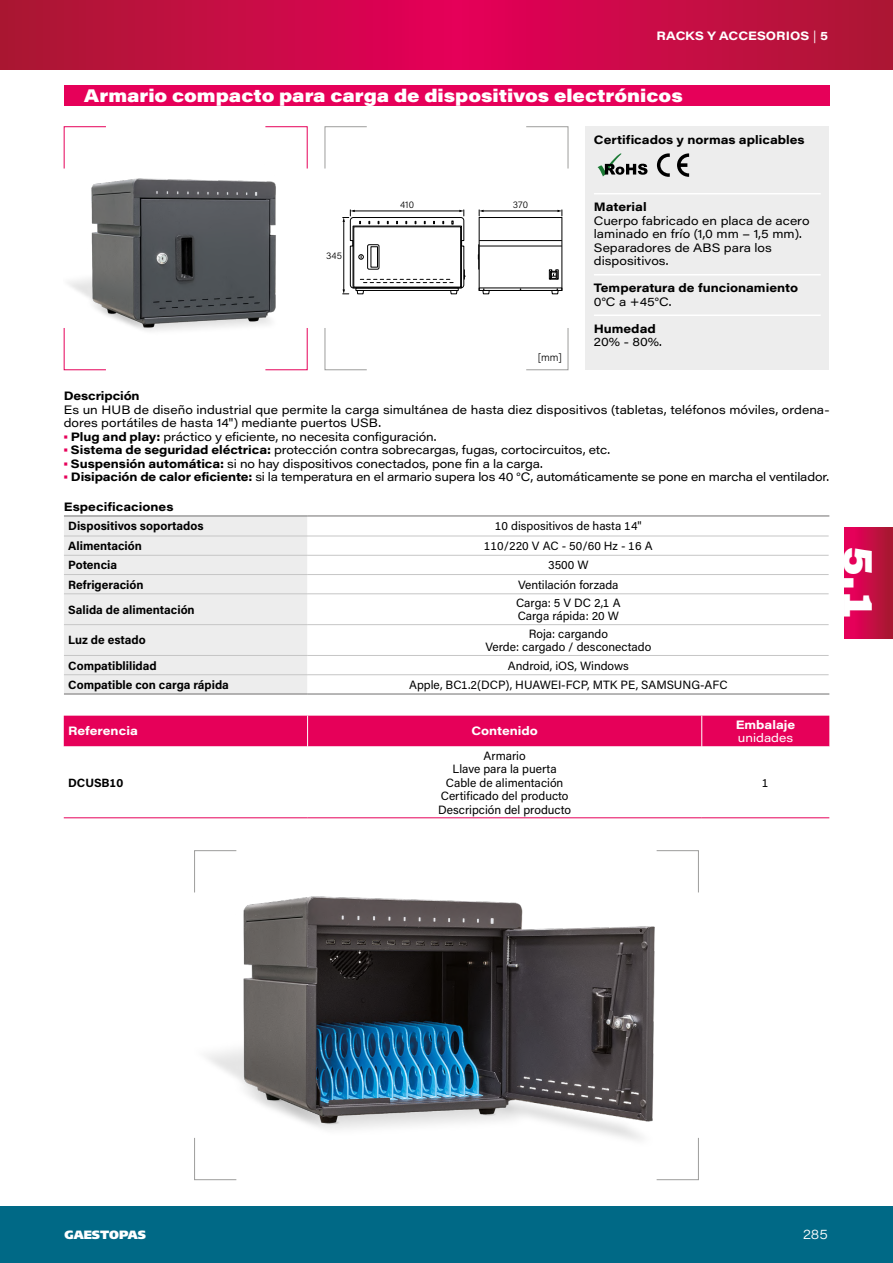
<style>
.page{position:relative;width:893px;height:1263px;background:#fff}
.page>*{position:absolute;margin:0;border:0;box-sizing:border-box;transform-origin:0 0}
.t1{font:900 42px "Acumin Pro Wide";color:#fff}
.t2{font:900 18px "Acumin Pro Wide";color:#fff}
.t3{font:13.5px "Acumin Variable Concept";color:#fff}
.t4{font:12px/13.5px "Acumin Pro Wide";letter-spacing:-.005em;color:#000}
.t5{font:12px/13.5px "Acumin Pro";color:#000;text-align:center}
.t6{font:700 12px "Acumin Pro";color:#000}
.t7{font:700 12px "Acumin Pro Wide";color:#000}
.t8{font:700 12px "Acumin Pro Wide";color:#fff}
.t9{font:900 12px "Frutiger LT Std";color:#fff}
.t10{font:12px "Acumin Pro Wide";color:#fff}
.t11{font:300 10.5px "Acumin Pro";color:#000}
.t12{font:300 9.75px "Acumin Pro";color:#000}
.s1{font-weight:300}
.s2{font-weight:900;color:#e60059}
.s3{font-weight:700}
</style>
<div class="page">
<svg style="left:0;top:0;width:893px;height:70px;background:#c60b45"></svg>
<div style="left:0;top:1206px;width:893px;height:57px;background:#006986"></div>
<div style="left:845px;top:528px;width:48px;height:110px;background:linear-gradient(to right,#ef0060,#a6192f)"></div>
<div style="left:64px;top:716px;width:765px;height:30px;background:#e60059"></div>
<svg style="left:64px;top:746px;width:765px;height:1px"></svg>
<hr style="left:307px;top:716px;width:1px;height:30px;background:#fff">
<hr style="left:701px;top:716px;width:1px;height:30px;background:#fff">
<hr style="left:307px;top:746px;width:1px;height:71px;background:#fff">
<hr style="left:701px;top:746px;width:1px;height:71px;background:#fff">
<hr style="left:64px;top:817px;width:244px;height:1px;background:#e60059">
<hr style="left:308px;top:817px;width:394px;height:1px;background:#e60059">
<hr style="left:702px;top:817px;width:127px;height:1px;background:#e60059">
<div style="left:64px;top:85px;width:766px;height:20px;background:#e60059"></div>
<div style="left:585px;top:126px;width:244px;height:244px;background:#ededed"></div>
<svg style="left:598px;top:153px;width:49px;height:23px"></svg>
<svg style="left:657px;top:153px;width:13px;height:24px"></svg>
<svg style="left:677px;top:153px;width:12px;height:24px"></svg>
<hr style="left:594px;top:193px;width:227px;height:1px;background:#fff">
<hr style="left:594px;top:274px;width:227px;height:1px;background:#fff">
<hr style="left:594px;top:314px;width:227px;height:2px;background:#fff">
<svg style="left:63px;top:126px;width:245px;height:244px"></svg>
<svg style="left:324px;top:126px;width:245px;height:244px"></svg>
<div style="left:64px;top:517px;width:244px;height:177px;background:#ededed"></div>
<hr style="left:64px;top:516px;width:244px;height:1px;background:#706f6f">
<hr style="left:308px;top:516px;width:521px;height:1px;background:#706f6f">
<hr style="left:64px;top:536px;width:244px;height:1px;background:#c6c6c6">
<hr style="left:308px;top:536px;width:521px;height:1px;background:#c6c6c6">
<hr style="left:64px;top:555px;width:244px;height:1px;background:#c6c6c6">
<hr style="left:308px;top:555px;width:521px;height:1px;background:#c6c6c6">
<hr style="left:64px;top:574px;width:244px;height:1px;background:#c6c6c6">
<hr style="left:308px;top:574px;width:521px;height:1px;background:#c6c6c6">
<hr style="left:64px;top:593px;width:244px;height:1px;background:#c6c6c6">
<hr style="left:308px;top:593px;width:521px;height:1px;background:#c6c6c6">
<hr style="left:64px;top:624px;width:244px;height:1px;background:#c6c6c6">
<hr style="left:308px;top:624px;width:521px;height:1px;background:#c6c6c6">
<hr style="left:64px;top:655px;width:244px;height:1px;background:#c6c6c6">
<hr style="left:308px;top:655px;width:521px;height:1px;background:#c6c6c6">
<hr style="left:64px;top:674px;width:244px;height:1px;background:#c6c6c6">
<hr style="left:308px;top:674px;width:521px;height:1px;background:#c6c6c6">
<hr style="left:64px;top:694px;width:244px;height:1px;background:#706f6f">
<hr style="left:308px;top:694px;width:521px;height:1px;background:#706f6f">
<svg style="left:194px;top:850px;width:505px;height:330px"></svg>
<p class="t8" style="left:656px;top:27px;width:173px">RACKS Y ACCESORIOS <span class="s1">|</span> 5</p>
<h2 class="t2" style="left:84px;top:82px;width:600px">Armario compacto para carga de dispositivos electrónicos</h2>
<p class="t7" style="left:594px;top:131px;width:212px">Certificados y normas aplicables</p>
<p class="t12" style="left:326px;top:249px;width:17px">345</p>
<p class="t12" style="left:400px;top:198px;width:15px">410</p>
<p class="t12" style="left:513px;top:198px;width:17px">370</p>
<p class="t11" style="left:538px;top:350px;width:26px">[mm]</p>
<p class="t7" style="left:594px;top:198px;width:54px">Material</p>
<p class="t4" style="left:594px;top:213px;width:217px">Cuerpo fabricado en placa de acero laminado en frío (1,0 mm – 1,5 mm).<br>Separadores de ABS para los dispositivos.</p>
<p class="t7" style="left:594px;top:279px;width:206px">Temperatura de funcionamiento</p>
<p class="t4" style="left:594px;top:294px;width:79px">0°C a +45°C.</p>
<p class="t7" style="left:594px;top:320px;width:63px">Humedad</p>
<p class="t4" style="left:594px;top:335px;width:69px">20% - 80%.</p>
<p class="t7" style="left:64px;top:387px;width:77px">Descripción</p>
<p class="t4" style="left:64px;top:402px;width:767px">Es un HUB de diseño industrial que permite la carga simultánea de hasta diez dispositivos (tabletas, teléfonos móviles, ordena&shy;dores portátiles de hasta 14") mediante puertos USB.<br><span class="s2">·</span> <span class="s3">Plug and play:</span> práctico y eficiente, no necesita configuración.<br><span class="s2">·</span> <span class="s3">Sistema de seguridad eléctrica:</span> protección contra sobrecargas, fugas, cortocircuitos, etc.<br><span class="s2">·</span> <span class="s3">Suspensión automática:</span> si no hay dispositivos conectados, pone fin a la carga.<br><span class="s2">·</span> <span class="s3">Disipación de calor eficiente:</span> si la temperatura en el armario supera los 40 °C, automáticamente se pone en marcha el ventilador.</p>
<p class="t7" style="left:64px;top:498px;width:111px">Especificaciones</p>
<p class="t6" style="left:68px;top:518px;width:137px">Dispositivos soportados</p>
<p class="t5" style="left:495px;top:519px;width:148px">10 dispositivos de hasta 14"</p>
<p class="t6" style="left:68px;top:537px;width:75px">Alimentación</p>
<p class="t5" style="left:484px;top:539px;width:170px">110/220 V AC - 50/60 Hz - 16 A</p>
<p class="t6" style="left:68px;top:557px;width:50px">Potencia</p>
<p class="t5" style="left:548px;top:558px;width:42px">3500 W</p>
<p class="t6" style="left:68px;top:576px;width:77px">Refrigeración</p>
<p class="t5" style="left:518px;top:577px;width:102px">Ventilación forzada</p>
<p class="t6" style="left:68px;top:601px;width:128px">Salida de alimentación</p>
<p class="t5" style="left:516px;top:595px;width:106px;text-align:left">Carga: 5 V DC 2,1 A<br>Carga rápida: 20 W</p>
<p class="t6" style="left:68px;top:632px;width:79px">Luz de estado</p>
<p class="t5" style="left:485px;top:626px;width:167px">Roja: cargando<br>Verde: cargado / desconectado</p>
<p class="t6" style="left:68px;top:657px;width:90px">Compatiblilidad</p>
<p class="t5" style="left:508px;top:658px;width:123px">Android, iOS, Windows</p>
<p class="t6" style="left:68px;top:676px;width:162px">Compatible con carga rápida</p>
<p class="t5" style="left:409px;top:677px;width:320px">Apple, BC1.2(DCP), HUAWEI-FCP, MTK PE, SAMSUNG-AFC</p>
<p class="t8" style="left:68px;top:722px;width:71px">Referencia</p>
<p class="t8" style="left:471px;top:722px;width:68px">Contenido</p>
<p class="t8" style="left:736px;top:716px;width:61px">Embalaje</p>
<p class="t10" style="left:738px;top:729px;width:57px">unidades</p>
<p class="t6" style="left:68px;top:774px;width:57px">DCUSB10</p>
<p class="t5" style="left:438px;top:748px;width:134px">Armario<br>Llave para la puerta<br>Cable de alimentación<br>Certificado del producto<br>Descripción del producto</p>
<p class="t5" style="left:762px;top:775px;width:8px">1</p>
<h1 class="t1" style="left:890px;top:546px;width:75px;rotate:90deg">5.1</h1>
<p class="t9" style="left:64px;top:1227px;width:83px">GAESTOPAS</p>
<p class="t3" style="left:803px;top:1225px;width:26px">285</p>
</div>
